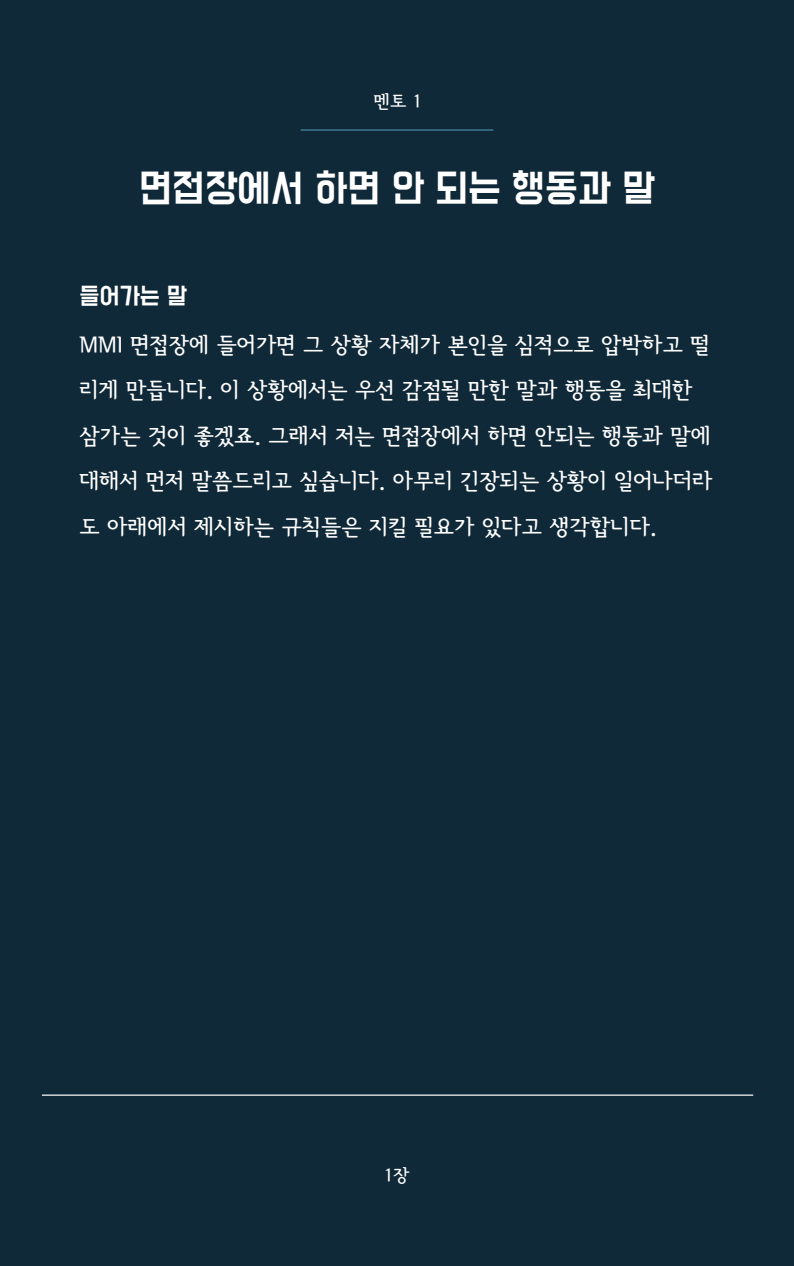
<style>
.page{position:relative;width:794px;height:1266px;background:#fff}
.page>*{position:absolute;margin:0;border:0;box-sizing:border-box;transform-origin:0 0}
.t1{font:42.75px "Do Hyeon";color:#fff}
.t2{font:26.25px "Do Hyeon";color:#fff}
.t3{font:22.5px/45.6px "Seoul Hangang B";color:#fff}
.t4{font:18.15px "Seoul Hangang B";color:#fff}
</style>
<div class="page">
<div style="left:0;top:0;width:793px;height:1266px;background:#102938"></div>
<hr style="left:42px;top:1094px;width:710px;height:1px;background:#efefef">
<hr style="left:300px;top:129px;width:193px;height:2px;background:#4c92ab">
<p class="t4" style="left:374px;top:93px;width:49px">멘토 1</p>
<p class="t1" style="left:139px;top:169px;width:517px">면접장에서 하면 안 되는 행동과 말</p>
<p class="t2" style="left:79px;top:284px;width:109px">들어가는 말</p>
<p class="t3" style="left:79px;top:322px;width:634px">MMI 면접장에 들어가면 그 상황 자체가 본인을 심적으로 압박하고 떨 리게 만듭니다. 이 상황에서는 우선 감점될 만한 말과 행동을 최대한 삼가는 것이 좋겠죠. 그래서 저는 면접장에서 하면 안되는 행동과 말에 대해서 먼저 말씀드리고 싶습니다. 아무리 긴장되는 상황이 일어나더라 도 아래에서 제시하는 규칙들은 지킬 필요가 있다고 생각합니다.</p>
<p class="t4" style="left:384px;top:1166px;width:27px">1장</p>
</div>
